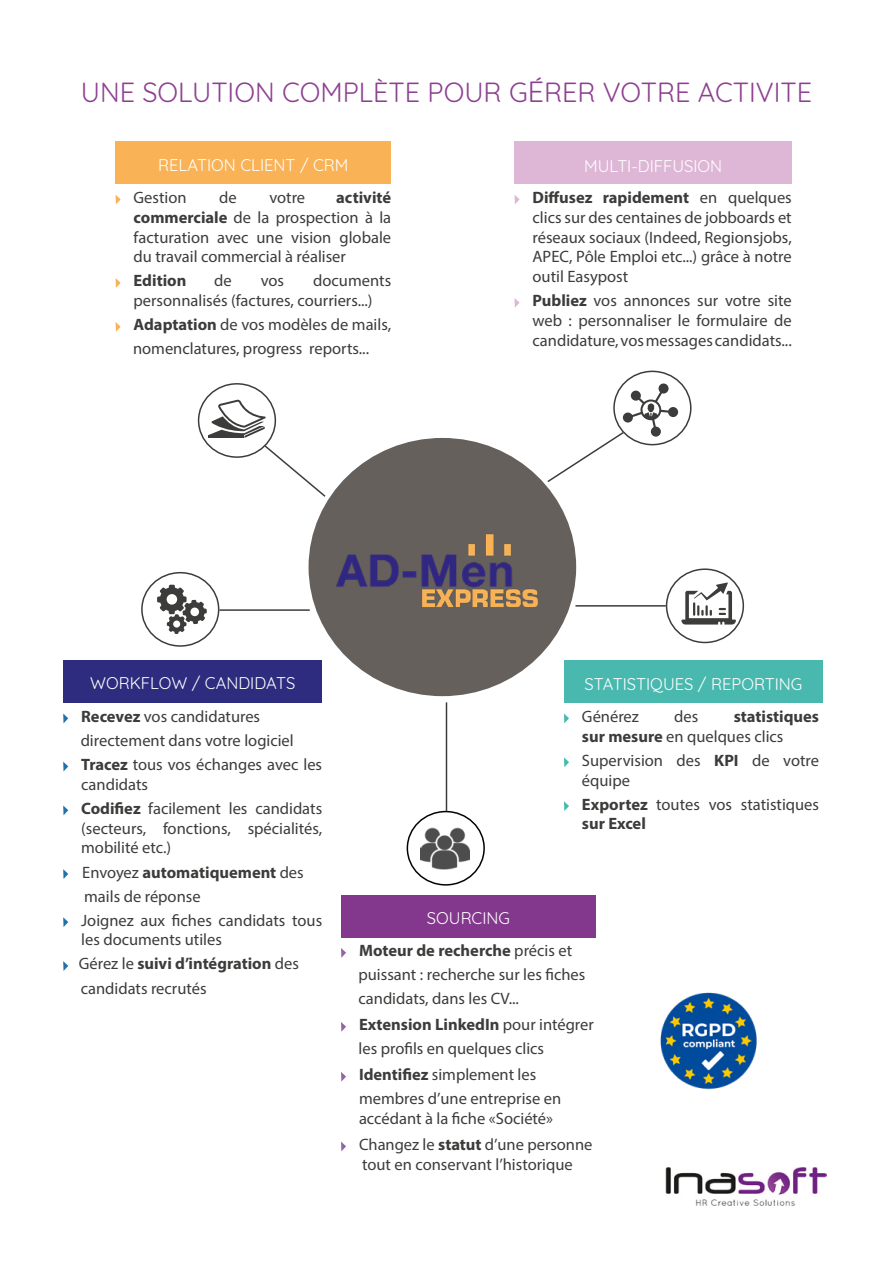
<style>
.page{position:relative;width:893px;height:1263px;background:#fff}
.page>*{position:absolute;margin:0;border:0;box-sizing:border-box;transform-origin:0 0}
.t1{font:27px "Quicksand";color:#8d4090}
.t2{font:16.5px/19.8px "Myriad Pro";color:#3c3c3b}
.t3{font:16.5px "Quicksand";color:#fff}
.t4{font:700 16.5px/19.8px "Myriad Pro";color:#3c3c3b}
.s1{font-size:28.5px}
.s2{font-weight:700}
.s3{font-weight:400}
</style>
<div class="page">
<div style="left:198px;top:383px;width:78px;height:75px;border:2px solid #3c3c3b;border-radius:50%"></div>
<svg style="left:208px;top:399px;width:58px;height:39px"></svg>
<svg style="left:564px;top:713px;width:5px;height:10px"></svg>
<svg style="left:564px;top:757px;width:5px;height:10px"></svg>
<svg style="left:564px;top:801px;width:5px;height:10px"></svg>
<svg style="left:116px;top:195px;width:5px;height:9px"></svg>
<svg style="left:116px;top:278px;width:5px;height:10px"></svg>
<svg style="left:116px;top:322px;width:5px;height:10px"></svg>
<svg style="left:63px;top:713px;width:5px;height:10px"></svg>
<svg style="left:63px;top:762px;width:5px;height:9px"></svg>
<svg style="left:63px;top:805px;width:5px;height:10px"></svg>
<svg style="left:63px;top:869px;width:5px;height:10px"></svg>
<svg style="left:63px;top:917px;width:5px;height:10px"></svg>
<svg style="left:63px;top:961px;width:5px;height:10px"></svg>
<hr style="left:219px;top:609px;width:91px;height:2px;background:#3c3c3b">
<svg style="left:514px;top:195px;width:6px;height:9px"></svg>
<svg style="left:514px;top:298px;width:6px;height:10px"></svg>
<svg style="left:681px;top:582px;width:55px;height:42px"></svg>
<svg style="left:157px;top:585px;width:50px;height:49px"></svg>
<div style="left:309px;top:438px;width:267px;height:258px;background:#66605d;border-radius:50%"></div>
<div style="left:514px;top:141px;width:278px;height:43px;background:#deb7d7"></div>
<div style="left:613px;top:371px;width:78px;height:74px;border:2px solid #3c3c3b;border-radius:50%"></div>
<div style="left:141px;top:572px;width:78px;height:75px;border:2px solid #3c3c3b;border-radius:50%"></div>
<hr style="left:575px;top:605px;width:91px;height:2px;background:#3c3c3b">
<div style="left:666px;top:568px;width:78px;height:75px;border:2px solid #3c3c3b;border-radius:50%"></div>
<svg style="left:263px;top:444px;width:63px;height:53px"></svg>
<svg style="left:547px;top:383px;width:131px;height:100px"></svg>
<hr style="left:446px;top:702px;width:1px;height:109px;background:#3c3c3b">
<img style="left:420px;top:827px;width:49px;height:43px">
<div style="left:407px;top:811px;width:78px;height:75px;border:2px solid #020203;border-radius:50%"></div>
<svg style="left:341px;top:948px;width:5px;height:10px"></svg>
<svg style="left:341px;top:1022px;width:5px;height:10px"></svg>
<svg style="left:341px;top:1072px;width:5px;height:10px"></svg>
<svg style="left:341px;top:1141px;width:5px;height:10px"></svg>
<div style="left:116px;top:141px;width:275px;height:43px;background:#f9b256"></div>
<div style="left:63px;top:660px;width:259px;height:42px;background:#2e2c7e"></div>
<div style="left:564px;top:660px;width:259px;height:42px;background:#49b9af"></div>
<div style="left:341px;top:895px;width:255px;height:42px;background:#84388d"></div>
<img style="left:666px;top:1167px;width:161px;height:39px">
<img style="left:288px;top:514px;width:291px;height:122px">
<img style="left:660px;top:992px;width:97px;height:98px">
<h1 class="t1" style="left:81px;top:72px;width:733px">UNE SOLUTION COMPLÈTE POUR G<span class="s1">É</span>RER VOTRE ACTIVITE</h1>
<p class="t3" style="left:158px;top:152px;width:192px">RELATION CLIENT / CRM</p>
<p class="t3" style="left:584px;top:153px;width:140px">MULTI-DIFFUSION</p>
<p class="t2" style="left:134px;top:187px;width:55px">Gestion</p>
<p class="t2" style="left:219px;top:187px;width:19px">de</p>
<p class="t2" style="left:269px;top:187px;width:37px">votre</p>
<p class="t2" style="left:134px;top:187px;width:259px;text-align:justify;text-indent:203px"><span class="s2">activité commerciale</span> de la prospection à la facturation avec une vision globale du travail commercial à réaliser</p>
<p class="t4" style="left:134px;top:270px;width:54px">Edition</p>
<p class="t2" style="left:214px;top:271px;width:19px">de</p>
<p class="t2" style="left:261px;top:271px;width:25px">vos</p>
<p class="t2" style="left:134px;top:271px;width:259px;text-indent:180px">documents personnalisés (factures, courriers...)</p>
<p class="t2" style="left:133px;top:312px;width:260px;line-height:24px"><span class="s2">Adaptation</span> de vos modèles de mails, nomenclatures, progress reports...</p>
<p class="t2" style="left:532px;top:187px;width:261px;text-align:justify"><span class="s2">Diffusez rapidement</span> en quelques clics sur des centaines de jobboards et réseaux sociaux (Indeed, Regionsjobs, APEC, Pôle Emploi etc...) grâce à notre outil Easypost</p>
<p class="t2" style="left:532px;top:291px;width:261px;text-align:justify"><span class="s2">Publiez</span> vos annonces sur votre site web : personnaliser le formulaire de candidature, vos messages candidats...</p>
<p class="t3" style="left:90px;top:671px;width:207px">WORKFLOW / CANDIDATS</p>
<p class="t3" style="left:585px;top:671px;width:219px">STATISTIQUES / REPORTING</p>
<p class="t2" style="left:81px;top:704px;width:243px;line-height:24px"><span class="s2">Recevez</span> vos candidatures directement dans votre logiciel<br><span class="s2">Tracez</span> tous vos échanges avec les</p>
<p class="t2" style="left:81px;top:772px;width:242px;line-height:24px">candidats<br><span class="s2">Codifiez</span> facilement les candidats</p>
<p class="t2" style="left:81px;top:818px;width:243px">(secteurs, fonctions, spécialités, mobilité etc.)</p>
<p class="t2" style="left:81px;top:860px;width:242px;line-height:24px">Envoyez <span class="s2">automatiquement</span> des mails de réponse<br>Joignez aux fiches candidats tous</p>
<p class="t2" style="left:79px;top:928px;width:222px;line-height:24px">les documents utiles<br>Gérez le <span class="s2">suivi d’intégration</span> des candidats recrutés</p>
<p class="t3" style="left:427px;top:906px;width:84px">SOURCING</p>
<p class="t2" style="left:582px;top:706px;width:58px">Générez</p>
<p class="t2" style="left:674px;top:706px;width:26px">des</p>
<p class="t4" style="left:582px;top:706px;width:239px;text-indent:152px">statistiques sur mesure <span class="s3">en quelques clics</span></p>
<p class="t2" style="left:582px;top:750px;width:239px">Supervision des <span class="s2">KPI</span> de votre équipe</p>
<p class="t2" style="left:582px;top:794px;width:239px"><span class="s2">Exportez</span> toutes vos statistiques <span class="s2">sur Excel</span></p>
<p class="t2" style="left:358px;top:938px;width:228px;line-height:24px"><span class="s2">Moteur de recherche</span> précis et puissant : recherche sur les fiches candidats, dans les CV...</p>
<p class="t2" style="left:358px;top:1012px;width:237px;line-height:24px"><span class="s2">Extension LinkedIn</span> pour intégrer les profils en quelques clics</p>
<p class="t2" style="left:359px;top:1062px;width:204px;line-height:24px"><span class="s2">Identifiez</span> simplement les membres d’une entreprise en</p>
<p class="t2" style="left:359px;top:1105px;width:235px;line-height:25.8px">accédant à la fiche «Société»<br>Changez le <span class="s2">statut</span> d’une personne</p>
<p class="t2" style="left:362px;top:1154px;width:212px">tout en conservant l’historique</p>
</div>
